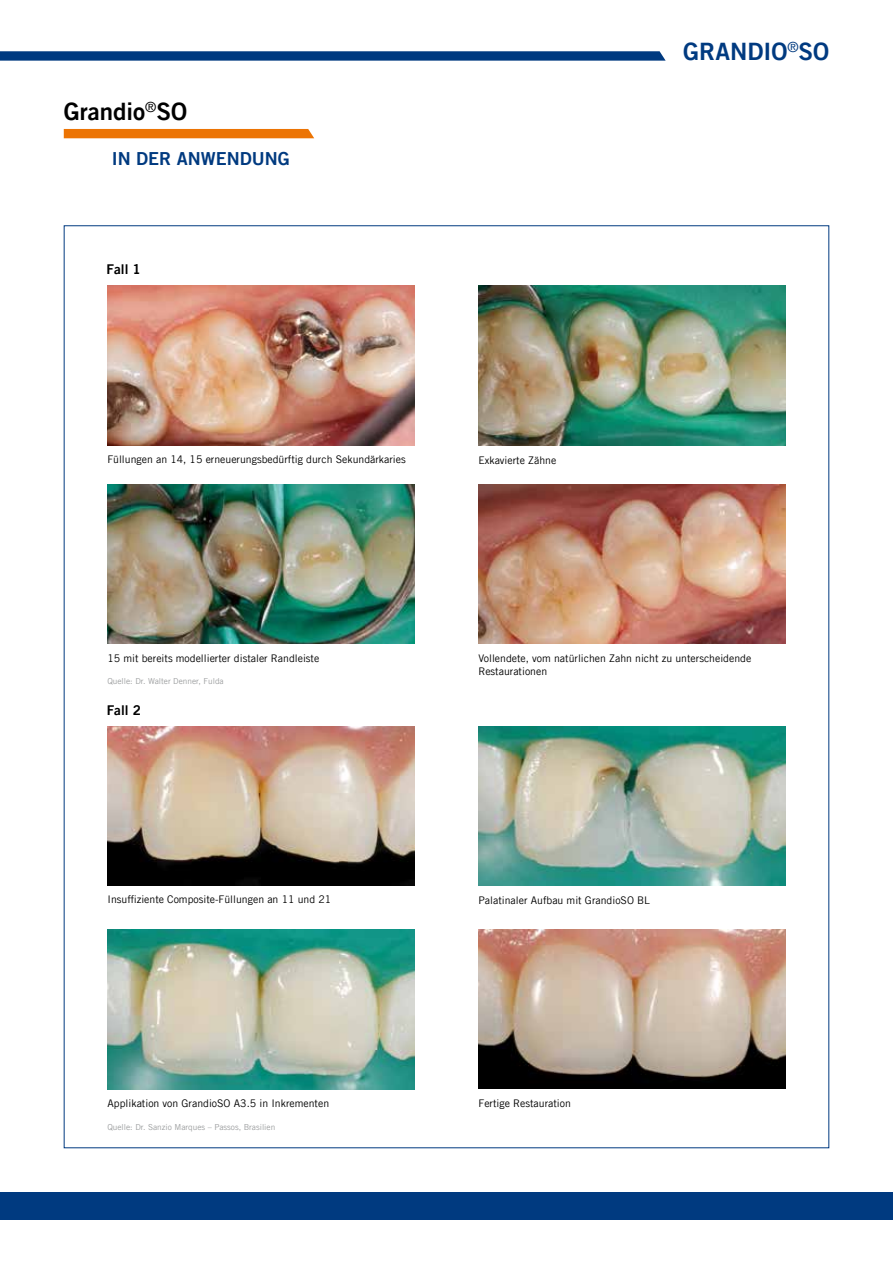
<style>
.page{position:relative;width:893px;height:1263px;background:#fff}
.page>*{position:absolute;margin:0;border:0;box-sizing:border-box;transform-origin:0 0}
.t1{font:24px "Trade Gothic LT Com Bd 2";color:#003a80}
.t2{font:24px "Trade Gothic LT Com Bd 2";color:#000}
.t3{font:18px "Trade Gothic LT Com Bd 2";color:#003a80}
.t4{font:13.5px "Trade Gothic LT Com Bd 2";color:#000}
.t5{font:10.5px/13.5px "Trade Gothic LT Com";color:#000}
.t6{font:8.25px "Trade Gothic LT Com";color:#9c9e9f}
</style>
<div class="page">
<div style="left:0;top:1192px;width:893px;height:28px;background:#003a80"></div>
<svg style="left:0;top:51px;width:666px;height:10px;background:#114788"></svg>
<div style="left:64px;top:129px;width:250px;height:9px;background:#ec7404"></div>
<img style="left:108px;top:726px;width:307px;height:159px">
<img style="left:478px;top:726px;width:308px;height:160px">
<img style="left:108px;top:930px;width:307px;height:159px">
<img style="left:478px;top:929px;width:308px;height:160px">
<img style="left:107px;top:286px;width:308px;height:159px">
<img style="left:478px;top:286px;width:308px;height:160px">
<img style="left:107px;top:484px;width:308px;height:160px">
<img style="left:478px;top:484px;width:308px;height:160px">
<h1 class="t2" style="left:64px;top:97px;width:125px">Grandio<sup>®</sup>SO</h1>
<h2 class="t3" style="left:112px;top:147px;width:179px">IN DER ANWENDUNG</h2>
<p class="t4" style="left:107px;top:261px;width:36px">Fall 1</p>
<p class="t5" style="left:107px;top:453px;width:300px">Füllungen an 14, 15 erneuerungsbedürftig durch Sekundärkaries</p>
<p class="t5" style="left:478px;top:453px;width:79px">Exkavierte Zähne</p>
<h1 class="t1" style="left:683px;top:37px;width:147px">GRANDIO<sup>®</sup>SO</h1>
<p class="t5" style="left:107px;top:651px;width:214px">15 mit bereits modellierter distaler Randleiste</p>
<p class="t5" style="left:478px;top:651px;width:274px">Vollendete, vom natürlichen Zahn nicht zu unterscheidende<br>Restaurationen</p>
<p class="t6" style="left:107px;top:676px;width:118px">Quelle: Dr. Walter Denner, Fulda</p>
<p class="t4" style="left:107px;top:701px;width:36px">Fall 2</p>
<p class="t5" style="left:108px;top:893px;width:225px">Insuffiziente Composite-Füllungen an 11 und 21</p>
<p class="t5" style="left:478px;top:893px;width:173px">Palatinaler Aufbau mit GrandioSO BL</p>
<p class="t5" style="left:108px;top:1096px;width:223px">Applikation von GrandioSO A3.5 in Inkrementen</p>
<p class="t5" style="left:478px;top:1096px;width:94px">Fertige Restauration</p>
<p class="t6" style="left:107px;top:1122px;width:169px">Quelle: Dr. Sanzio Marques – Passos, Brasilien</p>
</div>
